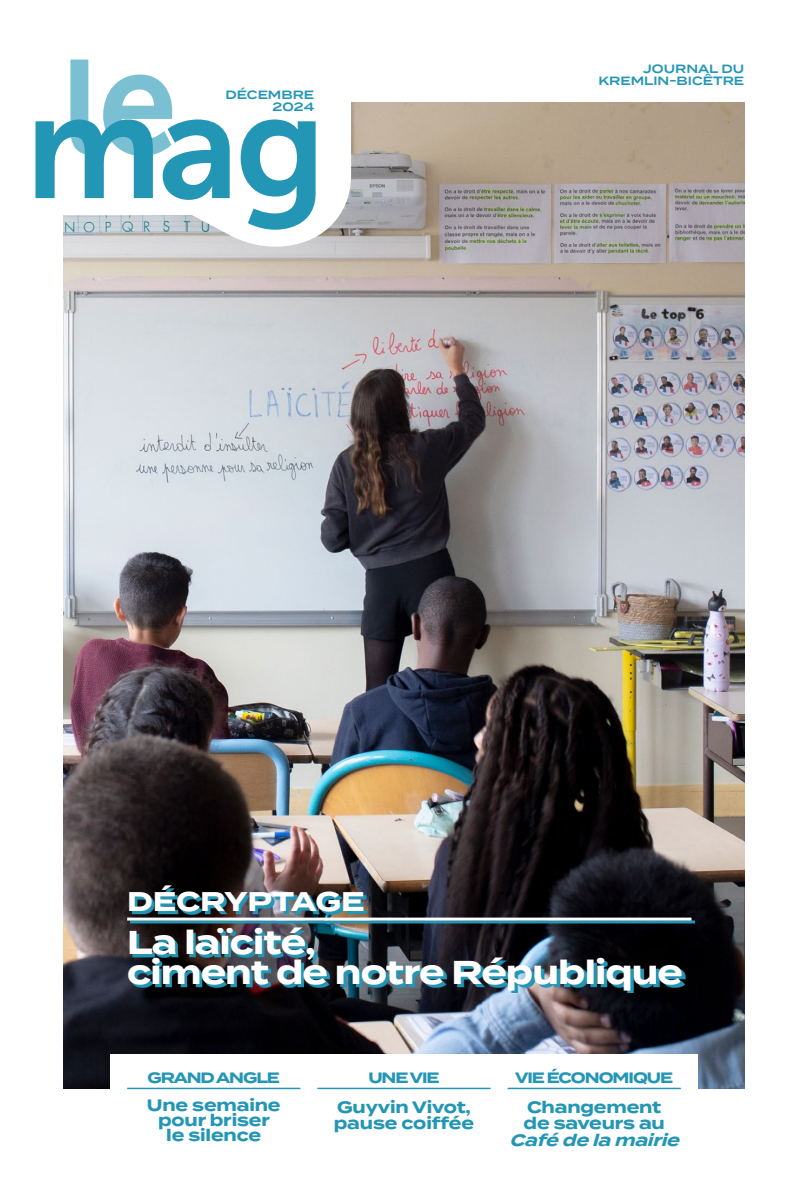
<style>
.page{position:relative;width:808px;height:1191px;background:#fff}
.page>*{position:absolute;margin:0;border:0;box-sizing:border-box;transform-origin:0 0}
.t1{font:700 33px/30px "Termina";letter-spacing:-.025em;color:#fff}
.t2{font:700 27px "Termina";color:#fff}
.t3{font:700 16.5px/15px "Termina";letter-spacing:-.01em;color:#2496b5}
.t4{font:italic 700 16.5px "Termina";color:#2496b5}
.t5{font:700 15px "Termina";letter-spacing:-.07em;color:#2496b5}
.t6{font:600 12px/12px "Termina";color:#2496b5;text-align:right}
</style>
<div class="page">
<img style="left:64px;top:102px;width:680px;height:987px">
<div style="left:110px;top:1054px;width:588px;height:120px;background:#fff"></div>
<hr style="left:127px;top:1087px;width:173px;height:2px;background:#2496b5">
<hr style="left:317px;top:1087px;width:174px;height:2px;background:#2496b5">
<hr style="left:508px;top:1087px;width:173px;height:2px;background:#2496b5">
<img style="left:130px;top:888px;width:564px;height:105px">
<hr style="left:127px;top:917px;width:564px;height:3px;background:#fff">
<svg style="left:63px;top:59px;width:288px;height:188px"></svg>
<svg style="left:241px;top:119px;width:75px;height:111px"></svg>
<svg style="left:35px;top:60px;width:195px;height:140px"></svg>
<p class="t6" style="left:225px;top:88px;width:90px">DÉCEMBRE<br>2024</p>
<p class="t6" style="left:598px;top:63px;width:147px">JOURNAL DU<br>KREMLIN-BICÊTRE</p>
<h2 class="t2" style="left:127px;top:881px;width:239px">DÉCRYPTAGE</h2>
<h1 class="t1" style="left:127px;top:927px;width:557px">La laïcité,<br>ciment de notre République</h1>
<p class="t5" style="left:148px;top:1067px;width:134px">GRAND ANGLE</p>
<p class="t3" style="left:147px;top:1098px;width:135px;text-align:center">Une semaine pour briser le silence</p>
<p class="t5" style="left:368px;top:1067px;width:73px">UNE VIE</p>
<p class="t3" style="left:334px;top:1098px;width:142px;line-height:16.5px">Guyvin Vivot, pause coiffée</p>
<p class="t5" style="left:515px;top:1067px;width:159px">VIE ÉCONOMIQUE</p>
<p class="t3" style="left:523px;top:1098px;width:143px;line-height:16.5px">Changement de saveurs au</p>
<p class="t4" style="left:510px;top:1127px;width:177px">Cafédelamairie</p>
</div>
